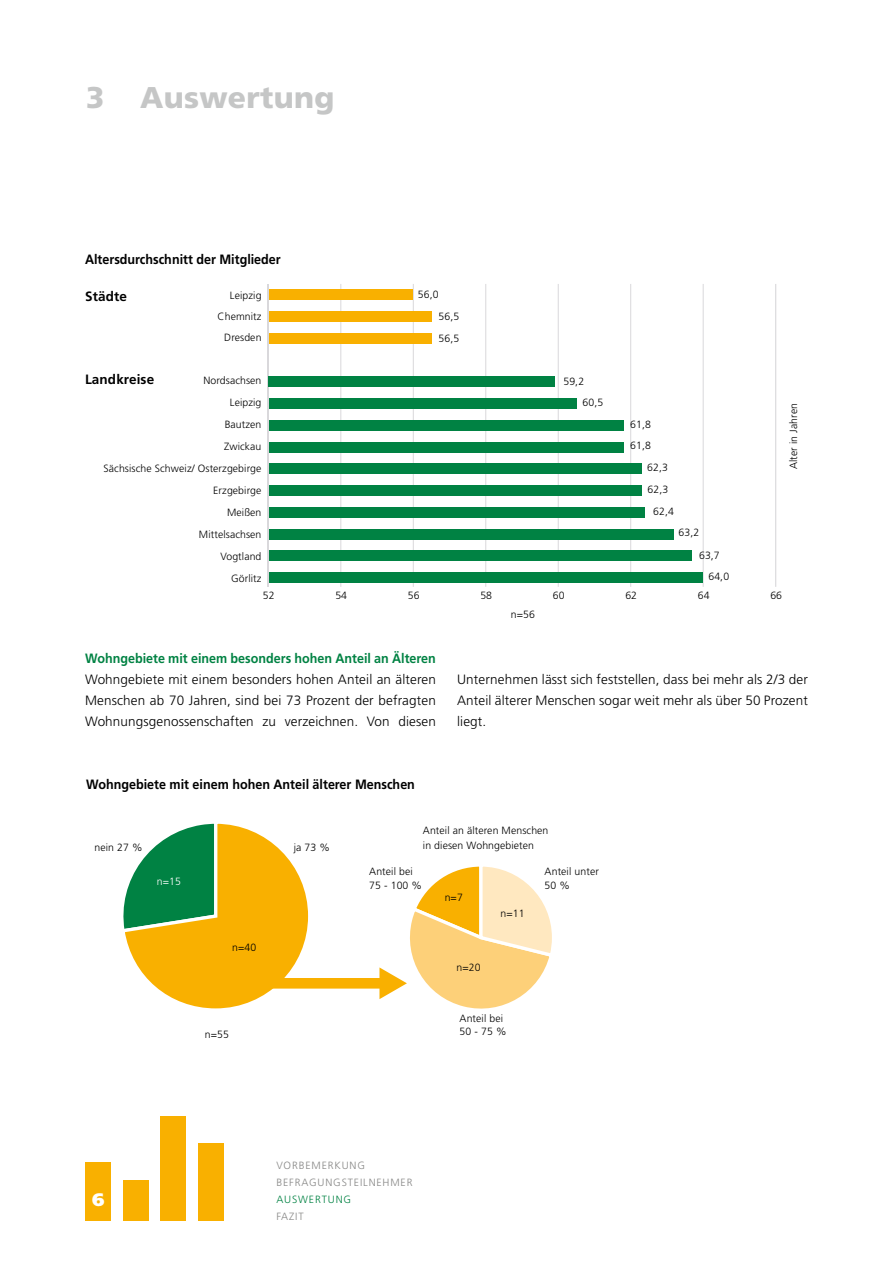
<style>
.page{position:relative;width:893px;height:1263px;background:#fff}
.page>*{position:absolute;margin:0;border:0;box-sizing:border-box;transform-origin:0 0}
.t1{font:900 30px "Frutiger";letter-spacing:.01em;color:#c5c6c6}
.t2{font:900 18px "Frutiger";color:#fff}
.t3{font:300 13.5px/21px "Frutiger";letter-spacing:.01em;color:#000;text-align:justify}
.t4{font:700 13.5px "Frutiger";color:#000;scale:.93 1}
.t5{font:700 13.5px "Frutiger";color:#008243;scale:.93 1}
.t6{font:700 13.5px "Frutiger";color:#000}
.t7{font:300 10.5px/22px "Frutiger";letter-spacing:.01em;color:#000}
.t8{font:300 10.5px/17px "Frutiger";letter-spacing:.08em;color:#878786}
.t9{font:300 10.5px "Frutiger";letter-spacing:.08em;color:#008243}
.t10{font:300 10.5px "Frutiger";color:#fff}
</style>
<div class="page">
<div style="left:85px;top:1161px;width:26px;height:59px;background:#f9b000"></div>
<div style="left:123px;top:1180px;width:26px;height:40px;background:#f9b000"></div>
<div style="left:160px;top:1116px;width:26px;height:104px;background:#f9b000"></div>
<div style="left:198px;top:1143px;width:26px;height:77px;background:#f9b000"></div>
<svg style="left:123px;top:823px;width:190px;height:186px"></svg>
<div style="left:269px;top:978px;width:115px;height:10px;background:#f9b000"></div>
<svg style="left:379px;top:866px;width:173px;height:143px"></svg>
<hr style="left:703px;top:284px;width:1px;height:303px;background:#d9d8db">
<hr style="left:630px;top:284px;width:1px;height:303px;background:#d9d8db">
<hr style="left:558px;top:284px;width:1px;height:303px;background:#d9d8db">
<hr style="left:485px;top:284px;width:1px;height:303px;background:#d9d8db">
<hr style="left:413px;top:284px;width:1px;height:303px;background:#d9d8db">
<hr style="left:340px;top:284px;width:1px;height:303px;background:#d9d8db">
<hr style="left:775px;top:284px;width:1px;height:303px;background:#d9d8db">
<div style="left:268px;top:333px;width:163px;height:11px;background:#f9b000"></div>
<div style="left:268px;top:311px;width:163px;height:11px;background:#f9b000"></div>
<div style="left:268px;top:290px;width:145px;height:10px;background:#f9b000"></div>
<div style="left:268px;top:398px;width:308px;height:11px;background:#008243"></div>
<div style="left:268px;top:420px;width:356px;height:10px;background:#008243"></div>
<div style="left:268px;top:442px;width:356px;height:10px;background:#008243"></div>
<div style="left:268px;top:463px;width:374px;height:11px;background:#008243"></div>
<div style="left:268px;top:485px;width:374px;height:11px;background:#008243"></div>
<div style="left:268px;top:507px;width:377px;height:11px;background:#008243"></div>
<div style="left:268px;top:529px;width:406px;height:10px;background:#008243"></div>
<div style="left:268px;top:551px;width:424px;height:10px;background:#008243"></div>
<div style="left:268px;top:572px;width:435px;height:11px;background:#008243"></div>
<hr style="left:268px;top:284px;width:1px;height:303px;background:#d9d8db">
<div style="left:268px;top:377px;width:287px;height:10px;background:#008243"></div>
<h1 class="t1" style="left:86px;top:80px;width:250px">3 Auswertung</h1>
<p class="t4" style="left:85px;top:251px;width:212px">Altersdurchschnitt der Mitglieder</p>
<p class="t7" style="left:218px;top:284px;width:45px;line-height:21px;text-align:right">Leipzig<br>Chemnitz<br>Dresden</p>
<p class="t6" style="left:85px;top:288px;width:43px">Städte</p>
<p class="t6" style="left:85px;top:371px;width:71px">Landkreise</p>
<p class="t7" style="left:104px;top:369px;width:159px;text-align:right">Nordsachsen<br>Leipzig<br>Bautzen<br>Zwickau<br>Sächsische Schweiz/ Osterzgebirge<br>Erzgebirge<br>Meißen<br>M ittelsachsen<br>Vogtland<br>Görlitz</p>
<p class="t7" style="left:418px;top:284px;width:22px">56,0</p>
<p class="t7" style="left:439px;top:305px;width:22px">56,5</p>
<p class="t7" style="left:439px;top:327px;width:22px">56,5</p>
<p class="t7" style="left:563px;top:370px;width:22px">59,2</p>
<p class="t7" style="left:583px;top:392px;width:22px">60,5</p>
<p class="t7" style="left:630px;top:413px;width:22px">61,8</p>
<p class="t7" style="left:630px;top:434px;width:22px">61,8</p>
<p class="t7" style="left:647px;top:456px;width:22px">62,3</p>
<p class="t7" style="left:648px;top:478px;width:22px">62,3</p>
<p class="t7" style="left:653px;top:500px;width:22px">62,4</p>
<p class="t7" style="left:679px;top:522px;width:22px">63,2</p>
<p class="t7" style="left:699px;top:544px;width:22px">63,7</p>
<p class="t7" style="left:708px;top:566px;width:22px">64,0</p>
<p class="t7" style="left:783px;top:469px;width:68px;rotate:-90deg">Alter in Jahren</p>
<p class="t7" style="left:263px;top:585px;width:13px">52</p>
<p class="t7" style="left:335px;top:585px;width:13px">54</p>
<p class="t7" style="left:408px;top:585px;width:13px">56</p>
<p class="t7" style="left:480px;top:585px;width:13px">58</p>
<p class="t7" style="left:553px;top:585px;width:13px">60</p>
<p class="t7" style="left:625px;top:585px;width:13px">62</p>
<p class="t7" style="left:698px;top:585px;width:13px">64</p>
<p class="t7" style="left:770px;top:585px;width:13px">66</p>
<p class="t7" style="left:511px;top:603px;width:26px">n=56</p>
<p class="t5" style="left:85px;top:650px;width:379px">Wohngebiete mit einem besonders hohen Anteil an Älteren</p>
<p class="t3" style="left:85px;top:669px;width:352px">Wohngebiete mit einem besonders hohen Anteil an älteren Menschen ab 70 Jahren, sind bei 73 Prozent der befragten Wohnungsgenossenschaften zu verzeichnen. Von diesen</p>
<p class="t3" style="left:457px;top:669px;width:352px">U nternehmen lässt sich feststellen, dass bei mehr als 2/3 der Anteil älterer Menschen sogar weit mehr als über 50 Prozent liegt.</p>
<p class="t4" style="left:86px;top:776px;width:355px">Wohngebiete mit einem hohen Anteil älterer Menschen</p>
<p class="t7" style="left:94px;top:837px;width:50px">nein 27 %</p>
<p class="t7" style="left:294px;top:837px;width:38px">ja 73 %</p>
<p class="t7" style="left:423px;top:823px;width:127px;line-height:15px">Anteil an älteren Menschen in diesen Wohngebieten</p>
<h2 class="t2" style="left:92px;top:1188px;width:14px">6</h2>
<p class="t10" style="left:157px;top:875px;width:26px">n=15</p>
<p class="t7" style="left:232px;top:936px;width:26px">n=40</p>
<p class="t7" style="left:205px;top:1023px;width:26px">n=55</p>
<p class="t7" style="left:369px;top:865px;width:54px;line-height:13.5px">Anteil bei<br>75 - 100 %</p>
<p class="t7" style="left:445px;top:886px;width:20px">n=7</p>
<p class="t7" style="left:457px;top:956px;width:26px">n=20</p>
<p class="t7" style="left:500px;top:902px;width:26px">n=11</p>
<p class="t7" style="left:460px;top:1011px;width:48px;line-height:13.5px">Anteil bei<br>50 - 75 %</p>
<p class="t7" style="left:545px;top:865px;width:56px;line-height:13.5px">Anteil unter<br>50 %</p>
<p class="t8" style="left:276px;top:1157px;width:138px">Vorbemerkung<br>Befragungsteilnehmer</p>
<p class="t9" style="left:276px;top:1193px;width:76px">Auswertung</p>
<p class="t8" style="left:276px;top:1208px;width:29px">Fazit</p>
</div>
